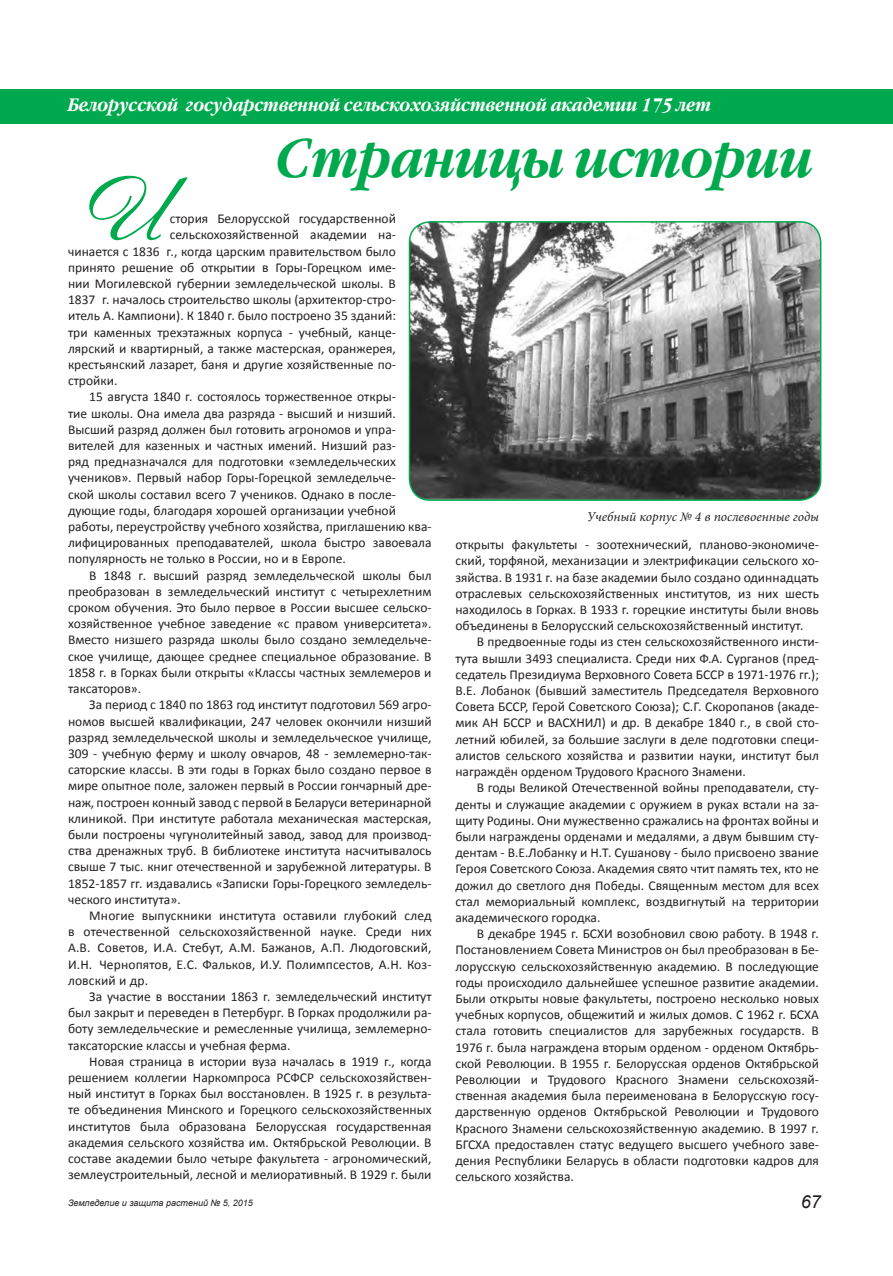
<style>
.page{position:relative;width:893px;height:1276px;background:#fff}
.page>*{position:absolute;margin:0;border:0;box-sizing:border-box;transform-origin:0 0}
.Îñíîâíîé_òåêñò__2{font:77.1px "Annabelle";color:#00a94e}
.t1{font:italic 700 54px "Garamond C";color:#00a94e;scale:.87 1}
.t2{font:italic 700 18px "Garamond C";color:#fff;scale:.87 1}
.t3{font:italic 18px "Arial";color:#231f20}
.Îñíîâíîé_òåêñò__2-2{font:13.5px/16.2px "Calibri";color:#231f20;text-align:justify}
.t4{font:italic 13.5px "Minion Pro";color:#231f20}
.t5{font:italic 9px "Arial";color:#231f20}
</style>
<div class="page">
<div style="left:0;top:89px;width:893px;height:34px;background:#00a94e"></div>
<img style="left:409px;top:222px;width:412px;height:278px">
<div style="left:409px;top:221px;width:412px;height:280px;border:1px solid #00a94e;border-radius:21px"></div>
<p class="t2" style="left:68px;top:94px;width:740px">Белорусской государственной сельскохозяйственной академии 175 лет</p>
<p class="t1" style="left:276px;top:128px;width:618px">Страницы истории</p>
<p class="Îñíîâíîé_òåêñò__2" style="left:88px;top:162px;width:84px">И</p>
<p class="Îñíîâíîé_òåêñò__2-2" style="left:170px;top:210px;width:228px">стория Белорусской государственной</p>
<p class="Îñíîâíîé_òåêñò__2-2" style="left:170px;top:226px;width:228px">сельскохозяйственной академии на-</p>
<p class="Îñíîâíîé_òåêñò__2-2" style="left:68px;top:243px;width:329px">чинается с 1836 г., когда царским правительством было</p>
<p class="Îñíîâíîé_òåêñò__2-2" style="left:68px;top:259px;width:329px">принято решение об открытии в Горы-Горецком име-</p>
<p class="Îñíîâíîé_òåêñò__2-2" style="left:68px;top:275px;width:329px">нии Могилевской губернии земледельческой школы. В</p>
<p class="Îñíîâíîé_òåêñò__2-2" style="left:68px;top:291px;width:329px">1837 г. началось строительство школы (архитектор-стро-</p>
<p class="Îñíîâíîé_òåêñò__2-2" style="left:68px;top:307px;width:329px">итель А. Кампиони). К 1840 г. было построено 35 зданий:</p>
<p class="Îñíîâíîé_òåêñò__2-2" style="left:68px;top:324px;width:329px">три каменных трехэтажных корпуса - учебный, канце-</p>
<p class="Îñíîâíîé_òåêñò__2-2" style="left:68px;top:340px;width:329px">лярский и квартирный, а также мастерская, оранжерея,</p>
<p class="Îñíîâíîé_òåêñò__2-2" style="left:68px;top:356px;width:329px">крестьянский лазарет, баня и другие хозяйственные по-</p>
<p class="Îñíîâíîé_òåêñò__2-2" style="left:68px;top:372px;width:51px">стройки.</p>
<p class="Îñíîâíîé_òåêñò__2-2" style="left:68px;top:388px;width:365px;text-align:left;text-indent:21px">15 августа 1840 г. состоялось торжественное откры-<br>тие школы. Она имела два разряда - высший и низший.<br>Высший разряд должен был готовить агрономов и упра&shy;вителей для казенных и частных имений. Низший раз-<br>ряд предназначался для подготовки «земледельческих учеников». Первый набор Горы-Горецкой земледельче-<br>ской школы составил всего 7 учеников. Однако в после&shy;дующие годы, благодаря хорошей организации учебной работы, переустройству учебного хозяйства, приглашению ква&shy;лифицированных преподавателей, школа быстро завоевала популярность не только в России, но и в Европе.</p>
<p class="Îñíîâíîé_òåêñò__2-2" style="left:68px;top:567px;width:365px;text-indent:21px">В 1848 г. высший разряд земледельческой школы был преобразован в земледельческий институт с четырехлетним сроком обучения. Это было первое в России высшее сельско&shy;хозяйственное учебное заведение «с правом университета».<br>Вместо низшего разряда школы было создано земледельче&shy;ское училище, дающее среднее специальное образование. В 1858 г. в Горках были открыты «Классы частных землемеров и таксаторов».</p>
<p class="Îñíîâíîé_òåêñò__2-2" style="left:68px;top:696px;width:365px;text-indent:21px">За период с 1840 по 1863 год институт подготовил 569 агро&shy;номов высшей квалификации, 247 человек окончили низший разряд земледельческой школы и земледельческое училище, 309 - учебную ферму и школу овчаров, 48 - землемерно-так&shy;саторские классы. В эти годы в Горках было создано первое в мире опытное поле, заложен первый в России гончарный дре&shy;наж, построен конный завод с первой в Беларуси ветеринарной клиникой. При институте работала механическая мастерская, были построены чугунолитейный завод, завод для производ&shy;ства дренажных труб. В библиотеке института насчитывалось свыше 7 тыс. книг отечественной и зарубежной литературы. В 1852-1857 гг. издавались «Записки Горы-Горецкого земледель&shy;ческого института».</p>
<p class="Îñíîâíîé_òåêñò__2-2" style="left:68px;top:907px;width:365px;text-indent:21px">Многие выпускники института оставили глубокий след в отечественной сельскохозяйственной науке. Среди них А.В. Советов, И.А. Стебут, А.М. Бажанов, А.П. Людоговский, И.Н. Чернопятов, Е.С. Фальков, И.У. Полимпсестов, А.Н. Коз&shy;ловский и др.</p>
<p class="Îñíîâíîé_òåêñò__2-2" style="left:68px;top:988px;width:365px;text-indent:21px">За участие в восстании 1863 г. земледельческий институт был закрыт и переведен в Петербург. В Горках продолжили ра&shy;боту земледельческие и ремесленные училища, землемерно&shy;таксаторские классы и учебная ферма.</p>
<p class="Îñíîâíîé_òåêñò__2-2" style="left:68px;top:1053px;width:365px;text-indent:21px">Новая страница в истории вуза началась в 1919 г., когда решением коллегии Наркомпроса РСФСР сельскохозяйствен&shy;ный институт в Горках был восстановлен. В 1925 г. в результа&shy;те объединения Минского и Горецкого сельскохозяйственных институтов была образована Белорусская государственная академия сельского хозяйства им. Октябрьской Революции. В составе академии было четыре факультета - агрономический, землеустроительный, лесной и мелиоративный. В 1929 г. были</p>
<p class="t4" style="left:587px;top:508px;width:233px">Учебный корпус № 4 в послевоенные годы</p>
<p class="Îñíîâíîé_òåêñò__2-2" style="left:455px;top:536px;width:365px">открыты факультеты - зоотехнический, планово-экономиче&shy;ский, торфяной, механизации и электрификации сельского хо&shy;зяйства. В 1931 г. на базе академии было создано одиннадцать отраслевых сельскохозяйственных институтов, из них шесть находилось в Горках. В 1933 г. горецкие институты были вновь объединены в Белорусский сельскохозяйственный институт.</p>
<p class="Îñíîâíîé_òåêñò__2-2" style="left:455px;top:633px;width:365px;text-indent:21px">В предвоенные годы из стен сельскохозяйственного инсти&shy;тута вышли 3493 специалиста. Среди них Ф.А. Сурганов (пред&shy;седатель Президиума Верховного Совета БССР в 1971-1976 гг.); В.Е. Лобанок (бывший заместитель Председателя Верховного Совета БССР, Герой Советского Союза); С.Г. Скоропанов (акаде&shy;мик АН БССР и ВАСХНИЛ) и др. В декабре 1840 г., в свой сто&shy;летний юбилей, за большие заслуги в деле подготовки специ&shy;алистов сельского хозяйства и развитии науки, институт был награждён орденом Трудового Красного Знамени.</p>
<p class="Îñíîâíîé_òåêñò__2-2" style="left:455px;top:779px;width:365px;text-indent:21px">В годы Великой Отечественной войны преподаватели, сту&shy;денты и служащие академии с оружием в руках встали на за&shy;щиту Родины. Они мужественно сражались на фронтах войны и были награждены орденами и медалями, а двум бывшим сту&shy;дентам - В.Е.Лобанку и Н.Т. Сушанову - было присвоено звание Героя Советского Союза. Академия свято чтит память тех, кто не дожил до светлого дня Победы. Священным местом для всех стал мемориальный комплекс, воздвигнутый на территории академического городка.</p>
<p class="Îñíîâíîé_òåêñò__2-2" style="left:455px;top:925px;width:365px;text-indent:21px">В декабре 1945 г. БСХИ возобновил свою работу. В 1948 г.<br>Постановлением Совета Министров он был преобразован в Бе&shy;лорусскую сельскохозяйственную академию. В последующие годы происходило дальнейшее успешное развитие академии.<br>Были открыты новые факультеты, построено несколько новых учебных корпусов, общежитий и жилых домов. С 1962 г. БСХА стала готовить специалистов для зарубежных государств. В 1976 г. была награждена вторым орденом - орденом Октябрь&shy;ской Революции. В 1955 г. Белорусская орденов Октябрьской Революции и Трудового Красного Знамени сельскохозяй&shy;ственная академия была переименована в Белорусскую госу&shy;дарственную орденов Октябрьской Революции и Трудового Красного Знамени сельскохозяйственную академию. В 1997 г.<br>БГСХА предоставлен статус ведущего высшего учебного заве&shy;дения Республики Беларусь в области подготовки кадров для сельского хозяйства.</p>
<p class="t5" style="left:68px;top:1197px;width:186px">Земледелие и защита растений № 5, 2015</p>
<h3 class="t3" style="left:801px;top:1190px;width:22px">67</h3>
</div>
